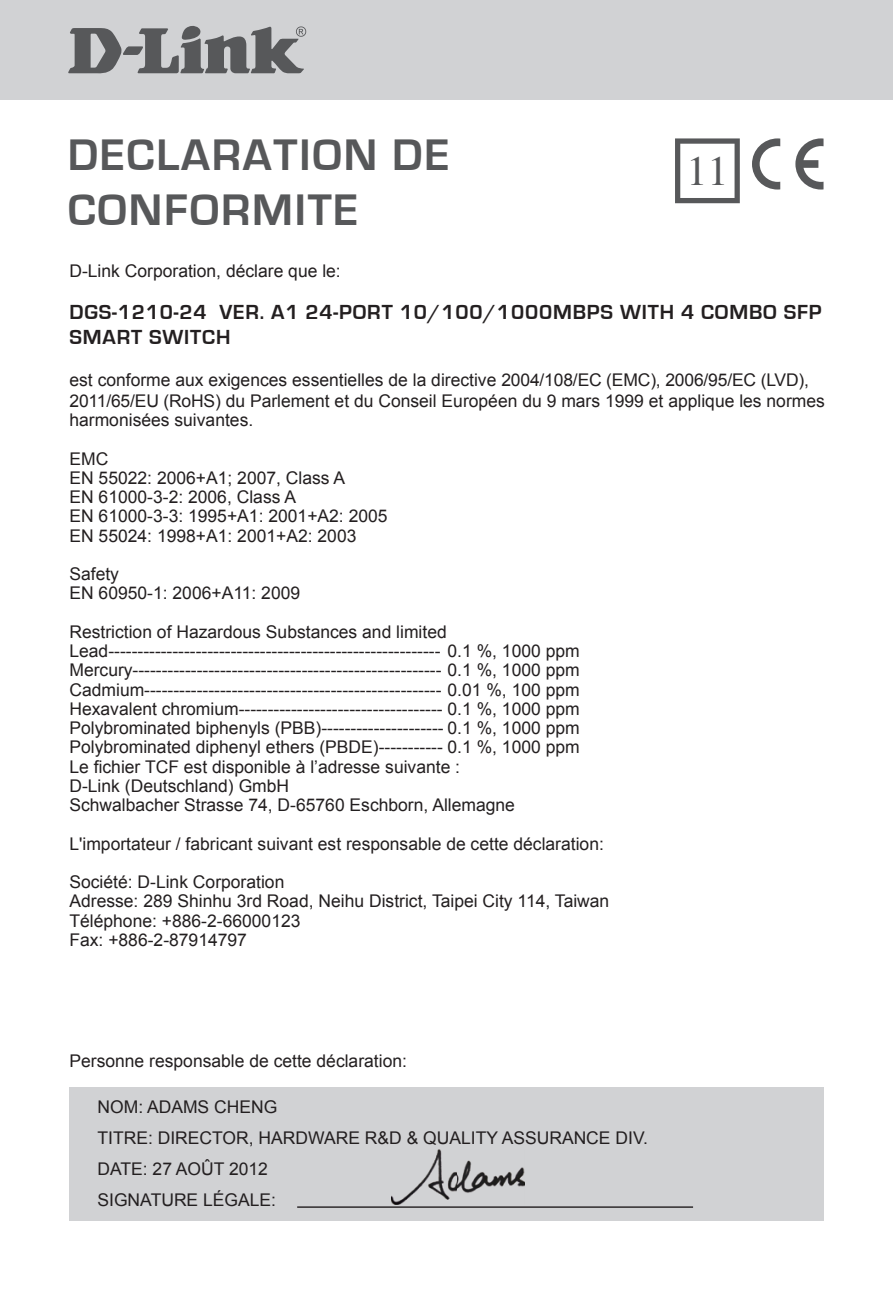
<style>
.page{position:relative;width:893px;height:1290px;background:#fff}
.page>*{position:absolute;margin:0;border:0;box-sizing:border-box;transform-origin:0 0}
.t1{font:700 45.5px/54.6px "Eurostile";letter-spacing:.04em;color:#57585a}
.t2{font:42px "Times";color:#57585a}
.t3{font:700 21px "Eurostile";letter-spacing:.04em;color:#231f20}
.t4{font:17.5px/19.2px "Arial";color:#231f20}
</style>
<div class="page">
<div style="left:0;top:0;width:893px;height:99px;background:#d1d2d4"></div>
<svg style="left:68px;top:26px;width:238px;height:48px"></svg>
<div style="left:69px;top:1086px;width:754px;height:134px;background:#d1d2d4"></div>
<hr style="left:297px;top:1206px;width:396px;height:2px;background:#231f20">
<img style="left:391px;top:1150px;width:134px;height:54px">
<svg style="left:675px;top:138px;width:65px;height:65px"></svg>
<svg style="left:795px;top:138px;width:28px;height:52px"></svg>
<svg style="left:752px;top:138px;width:28px;height:52px"></svg>
<h1 class="t1" style="left:68px;top:129px;width:383px">DECLARATION DE<br>CONFORMITE</h1>
<h2 class="t2" style="left:686px;top:148px;width:43px">11</h2>
<p class="t4" style="left:69px;top:261px;width:273px">D-Link Corporation, déclare que le:</p>
<p class="t3" style="left:69px;top:301px;width:298px">DGS-1210-24 VER. A1 24-PORT</p>
<p class="t3" style="left:400px;top:301px;width:424px">10/100/1000MBPS WITH 4 COMBO SFP</p>
<p class="t3" style="left:69px;top:326px;width:29px">SMART</p>
<p class="t3" style="left:149px;top:326px;width:83px">SWITCH</p>
<p class="t4" style="left:69px;top:369px;width:757px;line-height:21px">est conforme aux exigences essentielles de la directive 2004/108/EC (EMC), 2006/95/EC (LVD),<br>2011/65/EU (RoHS) du Parlement et du Conseil Européen du 9 mars 1999 et applique les normes</p>
<p class="t4" style="left:69px;top:410px;width:185px">harmonisées suivantes.</p>
<p class="t4" style="left:69px;top:449px;width:320px">EMC<br>EN 55022: 2006+A1; 2007, Class A<br>EN 61000-3-2: 2006, Class A<br>EN 61000-3-3: 1995+A1: 2001+A2: 2005<br>EN 55024: 1998+A1: 2001+A2: 2003</p>
<p class="t4" style="left:69px;top:564px;width:232px">Safety<br>EN 60950-1: 2006+A11: 2009</p>
<p class="t4" style="left:69px;top:622px;width:512px">Restriction of Hazardous Substances and limited Lead--------------------------------------------------------- 0.1 %, 1000 ppm Mercury----------------------------------------------------- 0.1 %, 1000 ppm Cadmium--------------------------------------------------- 0.01 %, 100 ppm Hexavalent chromium----------------------------------- 0.1 %, 1000 ppm Polybrominated biphenyls (PBB)--------------------- 0.1 %, 1000 ppm Polybrominated diphenyl ethers (PBDE)----------- 0.1 %, 1000 ppm Le fichier TCF est disponible à l’adresse suivante :<br>D-Link (Deutschland) GmbH<br>Schwalbacher Strasse 74, D-65760 Eschborn, Allemagne</p>
<p class="t4" style="left:69px;top:834px;width:536px">L'importateur / fabricant suivant est responsable de cette déclaration:</p>
<p class="t4" style="left:69px;top:872px;width:541px">Société: D-Link Corporation<br>Adresse: 289 Shinhu 3rd Road, Neihu District, Taipei City 114, Taiwan Téléphone: +886-2-66000123<br>Fax: +886-2-87914797</p>
<p class="t4" style="left:69px;top:1051px;width:339px">Personne responsable de cette déclaration:</p>
<p class="t4" style="left:98px;top:1091px;width:552px;line-height:30.8px">NOM: ADAMS CHENG<br>TITRE: DIRECTOR, HARDWARE R&amp;D &amp; QUALITY ASSURANCE DIV.<br>DATE: 27 Août 2012<br>SIGNATURE LÉGALE:</p>
</div>
